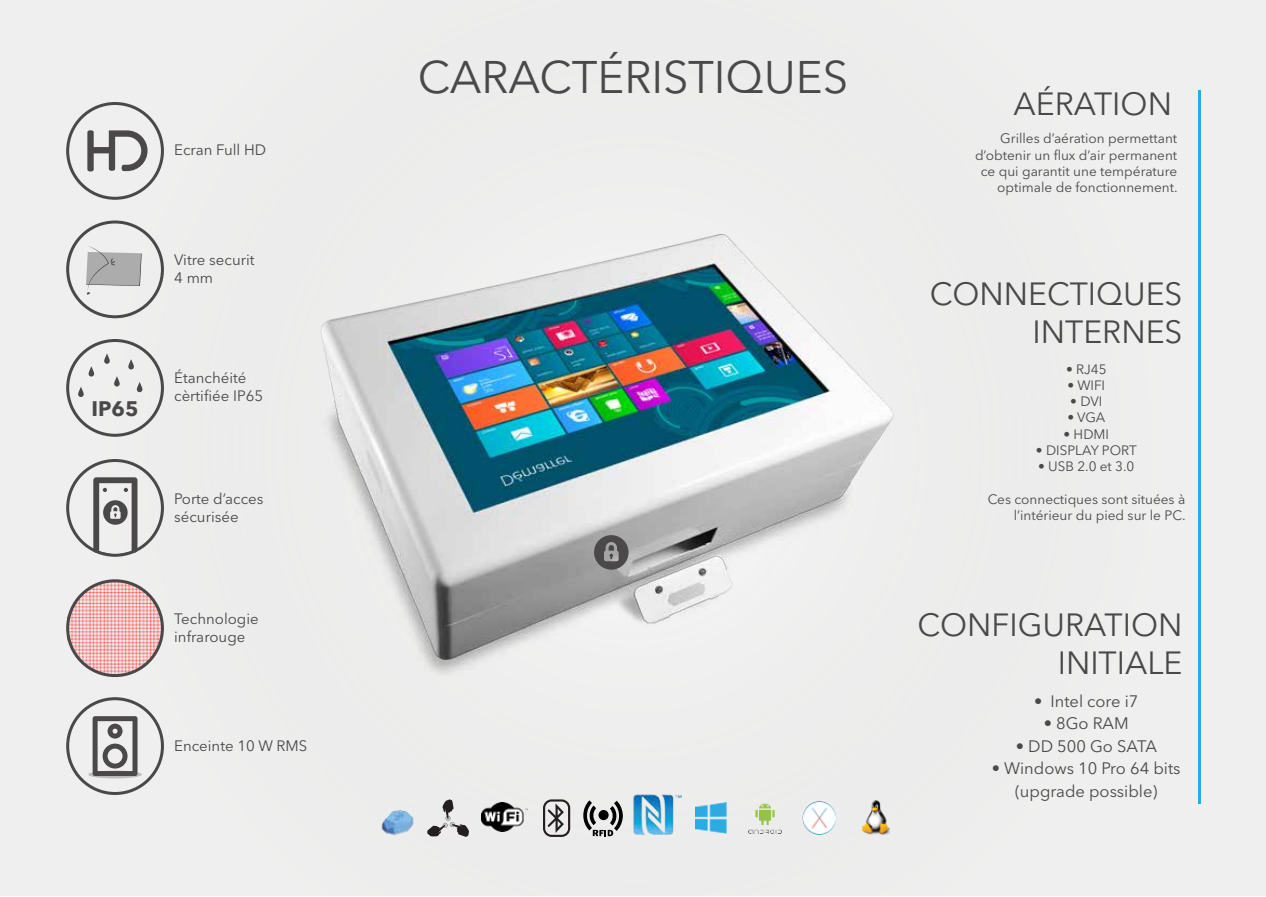
<style>
.page{position:relative;width:1266px;height:897px;background:#fff}
.page>*{position:absolute;margin:0;border:0;box-sizing:border-box;transform-origin:0 0}
.t1{font:45.3px "Avenir Next LT Pro";color:#4a4849}
.t2{font:31.8px/38.2px "Avenir Next LT Pro";color:#4a4849;text-align:right}
.t3{font:700 20.85px "Avenir Next LT Pro";color:#4a4849}
.t4{font:16.5px/22.5px "Avenir Next LT Pro";color:#4a4849;text-align:center}
.t5{font:15px/18px "Avenir Next LT Pro";color:#4a4849}
.t6{font:13.65px/16.4px "Avenir Next LT Pro";color:#4a4849;text-align:right}
.t7{font:13.5px "Avenir Next LT Pro";color:#4a4849}
</style>
<div class="page">
<div style="left:0;top:0;width:1266px;height:896px;background:#eeeded"></div>
<svg style="left:803px;top:801px;width:33px;height:34px"></svg>
<svg style="left:543px;top:799px;width:27px;height:38px"></svg>
<img style="left:381px;top:810px;width:33px;height:26px">
<img style="left:482px;top:802px;width:46px;height:30px">
<svg style="left:583px;top:800px;width:40px;height:36px"></svg>
<img style="left:633px;top:794px;width:49px;height:41px">
<svg style="left:427px;top:799px;width:42px;height:38px"></svg>
<img style="left:861px;top:800px;width:29px;height:35px">
<img style="left:749px;top:803px;width:33px;height:31px">
<img style="left:804px;top:802px;width:31px;height:32px">
<img style="left:696px;top:803px;width:31px;height:31px">
<img style="left:321px;top:234px;width:573px;height:440px">
<svg style="left:594px;top:535px;width:35px;height:35px"></svg>
<svg style="left:88px;top:771px;width:54px;height:8px"></svg>
<svg style="left:93px;top:716px;width:45px;height:60px"></svg>
<div style="left:66px;top:697px;width:98px;height:98px;border:3px solid #4a4849;border-radius:50%"></div>
<img style="left:68px;top:581px;width:94px;height:95px">
<div style="left:66px;top:459px;width:98px;height:98px;border:3px solid #4a4849;border-radius:50%"></div>
<div style="left:66px;top:579px;width:98px;height:98px;border:3px solid #4a4849;border-radius:50%"></div>
<svg style="left:93px;top:477px;width:44px;height:79px"></svg>
<div style="left:66px;top:339px;width:98px;height:98px;border:3px solid #4a4849;border-radius:50%"></div>
<svg style="left:128px;top:359px;width:6px;height:10px"></svg>
<svg style="left:114px;top:376px;width:6px;height:11px"></svg>
<svg style="left:78px;top:387px;width:6px;height:10px"></svg>
<svg style="left:104px;top:354px;width:6px;height:10px"></svg>
<svg style="left:89px;top:366px;width:5px;height:11px"></svg>
<svg style="left:137px;top:382px;width:5px;height:10px"></svg>
<div style="left:66px;top:102px;width:98px;height:98px;border:3px solid #4a4849;border-radius:50%"></div>
<div style="left:66px;top:221px;width:98px;height:97px;border:3px solid #4a4849;border-radius:50%"></div>
<svg style="left:86px;top:246px;width:56px;height:49px"></svg>
<svg style="left:87px;top:130px;width:61px;height:41px"></svg>
<hr style="left:1198px;top:90px;width:3px;height:714px;background:#2aace2">
<p class="t5" style="left:174px;top:141px;width:94px">Ecran Full HD</p>
<h3 class="t3" style="left:92px;top:396px;width:48px">IP65</h3>
<p class="t5" style="left:174px;top:251px;width:82px">Vitre securit<br>4 mm</p>
<p class="t5" style="left:174px;top:369px;width:90px">Étanchéité cèrtifiée IP65</p>
<p class="t5" style="left:174px;top:489px;width:91px">Porte d’acces sécurisée</p>
<p class="t5" style="left:174px;top:610px;width:86px">Technologie infrarouge</p>
<p class="t5" style="left:174px;top:736px;width:135px">Enceinte 10 W RMS</p>
<h1 class="t1" style="left:418px;top:50px;width:432px">CARACTÉRISTIQUES</h1>
<h2 class="t2" style="left:1014px;top:85px;width:160px">AÉRATION</h2>
<p class="t6" style="left:975px;top:130px;width:204px">Grilles d’aération permettant d’obtenir un flux d’air permanent ce qui garantit une température optimale de fonctionnement.</p>
<h2 class="t2" style="left:930px;top:275px;width:254px">CONNECTIQUES<br>INTERNES</h2>
<p class="t7" style="left:1066px;top:361px;width:42px">• RJ45</p>
<p class="t7" style="left:1067px;top:377px;width:39px">• WIFI</p>
<p class="t7" style="left:1070px;top:394px;width:34px">• DVI</p>
<p class="t7" style="left:1067px;top:410px;width:40px">• VGA</p>
<p class="t7" style="left:1064px;top:426px;width:47px">• HDMI</p>
<p class="t7" style="left:1036px;top:442px;width:102px">• DISPLAY PORT</p>
<p class="t7" style="left:1038px;top:458px;width:98px">• USB 2.0 et 3.0</p>
<p class="t6" style="left:988px;top:491px;width:199px">Ces connectiques sont situées à l’intérieur du pied sur le PC.</p>
<h2 class="t2" style="left:918px;top:605px;width:266px">CONFIGURATION<br>INITIALE</h2>
<p class="t4" style="left:1034px;top:690px;width:106px">• Intel core i7</p>
<p class="t4" style="left:1044px;top:712px;width:87px">• 8Go RAM</p>
<p class="t4" style="left:1016px;top:735px;width:143px">• DD 500 Go SATA</p>
<p class="t4" style="left:992px;top:757px;width:190px">• Windows 10 Pro 64 bits (upgrade possible)</p>
</div>
